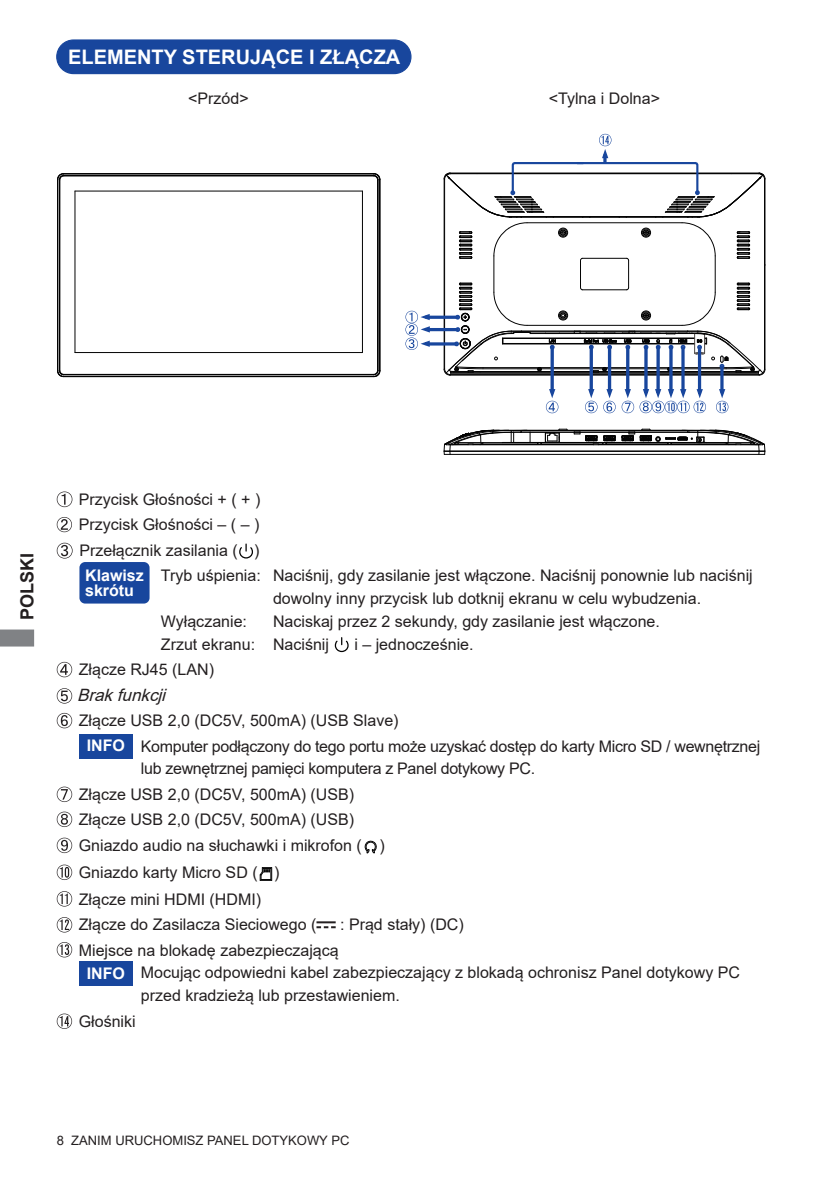
<style>
.page{position:relative;width:840px;height:1191px;background:#fff}
.page>*{position:absolute;margin:0;border:0;box-sizing:border-box;transform-origin:0 0}
.t1{font:700 20px "Arial";color:#fff}
.t2{font:700 18px "Arial";color:#231f20}
.t3{font:italic 17px "Arial";color:#231f20}
.t4{font:16px/26px "Arial";color:#231f20}
.t5{font:16px/25.6px "Arial";letter-spacing:-.02em;color:#231f20}
.t6{font:700 16px/14.2px "Arial";color:#fff}
.t7{font:13px "Arial";color:#231f20}
</style>
<div class="page">
<svg style="left:0;top:629px;width:34px;height:17px"></svg>
<svg style="left:57px;top:491px;width:15px;height:16px"></svg>
<svg style="left:57px;top:517px;width:15px;height:15px"></svg>
<svg style="left:57px;top:543px;width:15px;height:15px"></svg>
<svg style="left:239px;top:544px;width:14px;height:15px"></svg>
<svg style="left:334px;top:637px;width:15px;height:16px"></svg>
<svg style="left:57px;top:662px;width:15px;height:15px"></svg>
<svg style="left:57px;top:688px;width:15px;height:15px"></svg>
<svg style="left:57px;top:713px;width:15px;height:15px"></svg>
<svg style="left:57px;top:786px;width:15px;height:16px"></svg>
<svg style="left:57px;top:811px;width:15px;height:16px"></svg>
<svg style="left:57px;top:837px;width:15px;height:16px"></svg>
<svg style="left:364px;top:840px;width:13px;height:14px"></svg>
<svg style="left:57px;top:864px;width:15px;height:16px"></svg>
<svg style="left:259px;top:867px;width:13px;height:14px"></svg>
<svg style="left:57px;top:891px;width:15px;height:15px"></svg>
<svg style="left:57px;top:917px;width:15px;height:15px"></svg>
<svg style="left:316px;top:921px;width:19px;height:7px"></svg>
<svg style="left:57px;top:942px;width:15px;height:15px"></svg>
<svg style="left:57px;top:1013px;width:15px;height:16px"></svg>
<div style="left:79px;top:562px;width:70px;height:41px;background:#18469d;border-radius:6px"></div>
<div style="left:57px;top:40px;width:354px;height:34px;background:#18469d;border-radius:17px"></div>
<div style="left:56px;top:39px;width:355px;height:35px;border:1px solid #18469d;border-radius:17px"></div>
<div style="left:79px;top:961px;width:54px;height:25px;background:#18469d"></div>
<hr style="left:57px;top:180px;width:1px;height:190px;background:#030303">
<hr style="left:59px;top:180px;width:1px;height:190px;background:#030303">
<hr style="left:75px;top:191px;width:1px;height:161px;background:#030303">
<hr style="left:64px;top:376px;width:309px;height:1px;background:#030303">
<hr style="left:64px;top:374px;width:309px;height:1px;background:#030303">
<hr style="left:75px;top:352px;width:287px;height:1px;background:#030303">
<hr style="left:75px;top:191px;width:287px;height:1px;background:#030303">
<hr style="left:64px;top:175px;width:309px;height:1px;background:#030303">
<hr style="left:64px;top:174px;width:309px;height:1px;background:#030303">
<hr style="left:63px;top:173px;width:311px;height:1px;background:#030303">
<hr style="left:362px;top:191px;width:1px;height:161px;background:#030303">
<hr style="left:377px;top:180px;width:1px;height:190px;background:#030303">
<hr style="left:379px;top:179px;width:1px;height:192px;background:#030303">
<svg style="left:57px;top:370px;width:7px;height:7px"></svg>
<svg style="left:373px;top:370px;width:7px;height:7px"></svg>
<svg style="left:373px;top:173px;width:7px;height:7px"></svg>
<svg style="left:57px;top:173px;width:7px;height:7px"></svg>
<hr style="left:482px;top:442px;width:55px;height:1px;background:#030303">
<hr style="left:541px;top:442px;width:61px;height:1px;background:#030303">
<hr style="left:446px;top:444px;width:316px;height:1px;background:#030303">
<hr style="left:444px;top:450px;width:320px;height:1px;background:#030303">
<hr style="left:444px;top:451px;width:320px;height:1px;background:#030303">
<hr style="left:444px;top:454px;width:320px;height:1px;background:#030303">
<svg style="left:537px;top:429px;width:30px;height:15px"></svg>
<hr style="left:529px;top:432px;width:45px;height:1px;background:#030303">
<svg style="left:443px;top:430px;width:87px;height:24px"></svg>
<hr style="left:521px;top:430px;width:166px;height:1px;background:#030303">
<svg style="left:573px;top:429px;width:191px;height:25px"></svg>
<svg style="left:405px;top:134px;width:360px;height:279px"></svg>
<div style="left:79px;top:734px;width:54px;height:25px;background:#18469d"></div>
<p class="t1" style="left:68px;top:43px;width:333px">ELEMENTY STERUJĄCE I ZŁĄCZA</p>
<p class="t4" style="left:188px;top:86px;width:62px">&lt;Przód&gt;</p>
<p class="t4" style="left:548px;top:86px;width:113px">&lt;Tylna i Dolna&gt;</p>
<p class="t2" style="left:14px;top:620px;width:69px;rotate:-90deg">POLSKI</p>
<p class="t4" style="left:79px;top:486px;width:183px">Przycisk Głośności + ( + )</p>
<p class="t4" style="left:79px;top:511px;width:182px">Przycisk Głośności – ( – )</p>
<p class="t4" style="left:79px;top:537px;width:181px">Przełącznik zasilania ( )</p>
<p class="t4" style="left:161px;top:563px;width:593px">Tryb uśpienia: Naciśnij, gdy zasilanie jest włączone. Naciśnij ponownie lub naciśnij</p>
<p class="t4" style="left:273px;top:585px;width:429px">dowolny inny przycisk lub dotknij ekranu w celu wybudzenia.</p>
<p class="t4" style="left:161px;top:608px;width:88px">Wyłączanie:</p>
<p class="t6" style="left:85px;top:569px;width:60px">Klawisz skrótu</p>
<p class="t4" style="left:161px;top:609px;width:500px;line-height:22.8px;text-indent:112px">Naciskaj przez 2 sekundy, gdy zasilanie jest włączone.<br>Zrzut ekranu: Naciśnij</p>
<p class="t4" style="left:354px;top:631px;width:121px">i – jednocześnie.</p>
<p class="t4" style="left:79px;top:656px;width:137px">Złącze RJ45 (LAN)</p>
<p class="t3" style="left:77px;top:683px;width:96px">Brakfunkcji</p>
<p class="t5" style="left:141px;top:707px;width:620px;text-indent:-62px">Złącze USB 2,0 (DC5V, 500mA) (USB Slave)<br>Komputer podłączony do tego portu może uzyskać dostęp do karty Micro SD / wewnętrznej</p>
<p class="t4" style="left:79px;top:755px;width:457px;text-indent:62px">lub zewnętrznej pamięci komputera z Panel dotykowy PC.<br>Złącze USB 2,0 (DC5V, 500mA) (USB)<br>Złącze USB 2,0 (DC5V, 500mA) (USB)<br>Gniazdo audio na słuchawki i mikrofon ( )<br>Gniazdo karty Micro SD ( )<br>Złącze mini HDMI (HDMI)<br>Złącze do Zasilacza Sieciowego (</p>
<p class="t6" style="left:87px;top:739px;width:40px">INFO</p>
<p class="t4" style="left:340px;top:911px;width:125px">: Prąd stały) (DC)</p>
<p class="t4" style="left:141px;top:939px;width:600px;line-height:22.6px;text-indent:-62px">Miejsce na blokadę zabezpieczającą<br>Mocując odpowiedni kabel zabezpieczający z blokadą ochronisz Panel dotykowy PC przed kradzieżą lub przestawieniem.</p>
<p class="t4" style="left:79px;top:1008px;width:58px">Głośniki</p>
<p class="t6" style="left:87px;top:966px;width:40px">INFO</p>
<p class="t7" style="left:57px;top:1131px;width:294px">8 ZANIM URUCHOMISZ PANEL DOTYKOWY PC</p>
</div>
